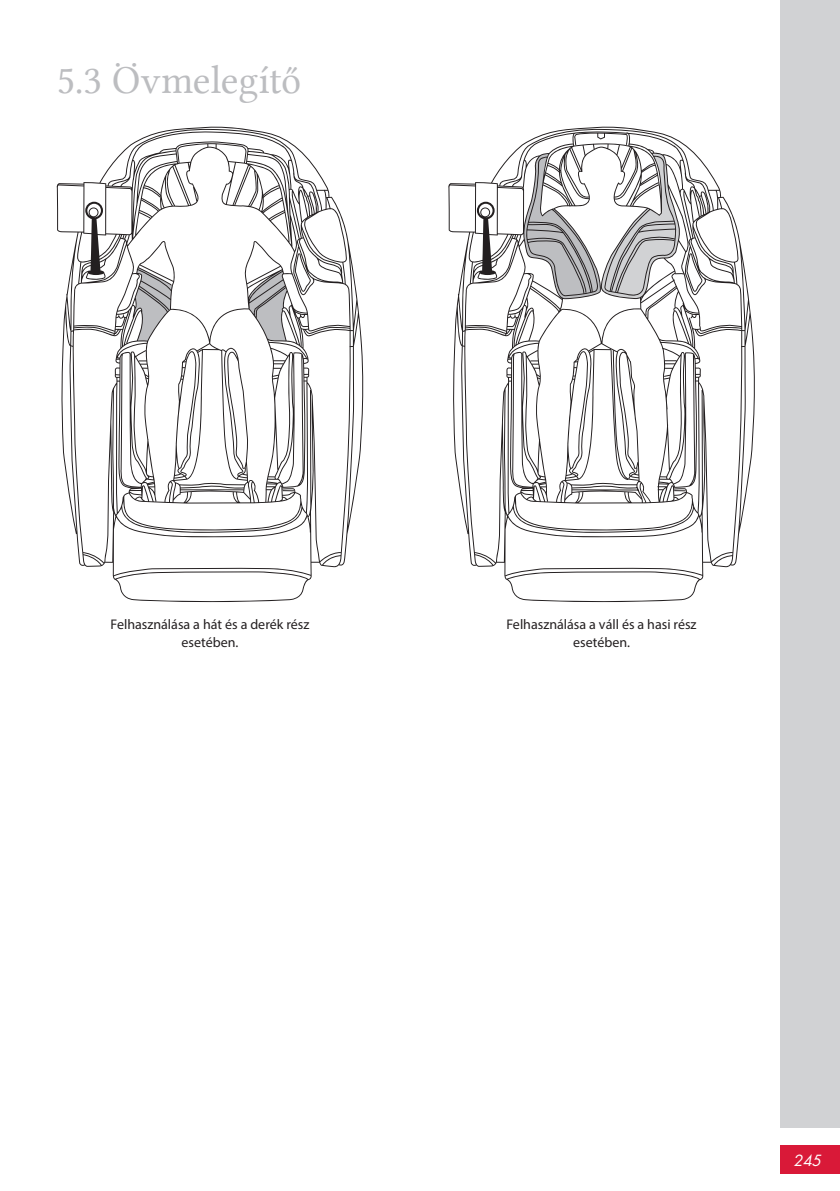
<style>
.page{position:relative;width:840px;height:1191px;background:#fff}
.page>*{position:absolute;margin:0;border:0;box-sizing:border-box;transform-origin:0 0}
.t1{font:40px "Lin Libertine";letter-spacing:-.01em;color:#bcbdc0}
.t2{font:italic 15px "Futura Std";color:#fff}
.t3{font:14px/18px "Myriad Pro";color:#231f20;text-align:center}
</style>
<div class="page">
<div style="left:780px;top:0;width:59px;height:1127px;background:#d1d2d4"></div>
<div style="left:780px;top:1145px;width:59px;height:29px;background:#d91938"></div>
<svg style="left:57px;top:127px;width:306px;height:475px"></svg>
<svg style="left:448px;top:127px;width:306px;height:475px"></svg>
<h1 class="t1" style="left:57px;top:57px;width:246px">5.3 Övmelegítő</h1>
<p class="t3" style="left:111px;top:615px;width:200px">Felhasználása a hát és a derék rész esetében.</p>
<p class="t3" style="left:506px;top:615px;width:191px">Felhasználása a váll és a hasi rész esetében.</p>
<p class="t2" style="left:793px;top:1150px;width:29px">245</p>
</div>
